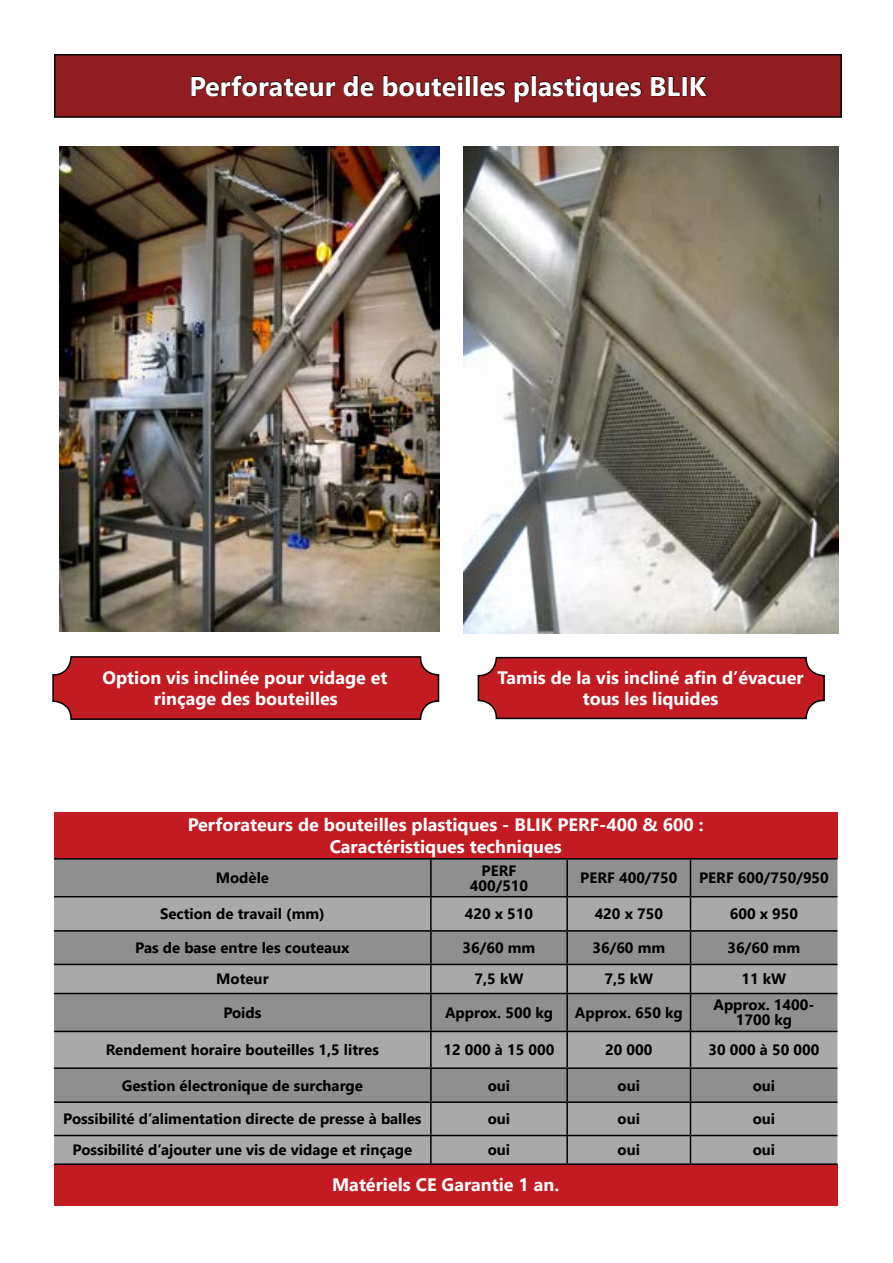
<style>
.page{position:relative;width:893px;height:1263px;background:#fff}
.page>*{position:absolute;margin:0;border:0;box-sizing:border-box;transform-origin:0 0}
.t1{font:700 27px "Segoe UI";color:#fff}
.t2{font:700 18px/21.6px "Segoe UI";color:#fff;text-align:center}
.t3{font:700 15px/15px "Segoe UI";color:#000;text-align:center}
</style>
<div class="page">
<div style="left:55px;top:55px;width:786px;height:62px;background:#911d21"></div>
<svg style="left:191px;top:75px;width:145px;height:22px"></svg>
<svg style="left:343px;top:75px;width:31px;height:22px"></svg>
<svg style="left:383px;top:75px;width:80px;height:22px"></svg>
<div style="left:473px;top:76px;width:5px;height:20px;border:1px solid #020203"></div>
<svg style="left:480px;top:81px;width:26px;height:16px"></svg>
<svg style="left:514px;top:81px;width:16px;height:22px"></svg>
<svg style="left:538px;top:75px;width:104px;height:28px"></svg>
<svg style="left:651px;top:76px;width:30px;height:20px"></svg>
<div style="left:683px;top:77px;width:4px;height:19px;border:1px solid #020203"></div>
<svg style="left:690px;top:76px;width:18px;height:20px"></svg>
<div style="left:54px;top:54px;width:788px;height:64px;border:2px solid #000"></div>
<img style="left:60px;top:147px;width:379px;height:484px">
<div style="left:53px;top:657px;width:385px;height:62px;background:#c31b22;border-radius:18px"></div>
<div style="left:52px;top:656px;width:387px;height:64px;border:2px solid #000;border-radius:18px"></div>
<div style="left:478px;top:658px;width:346px;height:60px;background:#c31b22;border-radius:18px"></div>
<div style="left:478px;top:657px;width:347px;height:62px;border:2px solid #000;border-radius:18px"></div>
<div style="left:54px;top:812px;width:783px;height:47px;background:#c31b22"></div>
<div style="left:54px;top:1103px;width:783px;height:60px;background:#a9a9a9"></div>
<div style="left:54px;top:1164px;width:783px;height:42px;background:#c31b22"></div>
<hr style="left:54px;top:858px;width:377px;height:1px;background:#000">
<hr style="left:431px;top:858px;width:136px;height:1px;background:#000">
<hr style="left:567px;top:858px;width:123px;height:1px;background:#000">
<hr style="left:690px;top:858px;width:147px;height:1px;background:#000">
<svg style="left:54px;top:859px;width:783px;height:242px;background:#959595"></svg>
<hr style="left:54px;top:993px;width:377px;height:1px;background:#000">
<hr style="left:431px;top:993px;width:136px;height:1px;background:#000">
<hr style="left:430px;top:994px;width:2px;height:37px;background:#000">
<hr style="left:567px;top:993px;width:123px;height:1px;background:#000">
<hr style="left:566px;top:994px;width:2px;height:37px;background:#000">
<hr style="left:690px;top:993px;width:147px;height:1px;background:#000">
<hr style="left:690px;top:994px;width:1px;height:37px;background:#000">
<hr style="left:54px;top:1031px;width:377px;height:1px;background:#000">
<hr style="left:431px;top:1031px;width:136px;height:1px;background:#000">
<hr style="left:430px;top:1032px;width:2px;height:35px;background:#000">
<hr style="left:567px;top:1031px;width:123px;height:1px;background:#000">
<hr style="left:566px;top:1032px;width:2px;height:35px;background:#000">
<hr style="left:690px;top:1031px;width:147px;height:1px;background:#000">
<hr style="left:690px;top:1032px;width:1px;height:35px;background:#000">
<hr style="left:54px;top:1067px;width:377px;height:2px;background:#000">
<hr style="left:431px;top:1067px;width:136px;height:2px;background:#000">
<hr style="left:430px;top:1069px;width:2px;height:32px;background:#000">
<hr style="left:567px;top:1067px;width:123px;height:2px;background:#000">
<hr style="left:566px;top:1069px;width:2px;height:32px;background:#000">
<hr style="left:690px;top:1067px;width:147px;height:2px;background:#000">
<hr style="left:690px;top:1069px;width:1px;height:32px;background:#000">
<hr style="left:54px;top:1101px;width:377px;height:2px;background:#000">
<hr style="left:431px;top:1101px;width:136px;height:2px;background:#000">
<hr style="left:430px;top:1103px;width:2px;height:32px;background:#000">
<hr style="left:567px;top:1101px;width:123px;height:2px;background:#000">
<hr style="left:566px;top:1103px;width:2px;height:32px;background:#000">
<hr style="left:690px;top:1101px;width:147px;height:2px;background:#000">
<hr style="left:690px;top:1103px;width:1px;height:32px;background:#000">
<hr style="left:54px;top:1135px;width:377px;height:1px;background:#000">
<hr style="left:431px;top:1135px;width:136px;height:1px;background:#000">
<hr style="left:430px;top:1136px;width:2px;height:27px;background:#000">
<hr style="left:567px;top:1135px;width:123px;height:1px;background:#000">
<hr style="left:566px;top:1136px;width:2px;height:27px;background:#000">
<hr style="left:690px;top:1135px;width:147px;height:1px;background:#000">
<svg style="left:690px;top:1136px;width:1px;height:27px"></svg>
<hr style="left:54px;top:1163px;width:377px;height:2px;background:#000">
<hr style="left:431px;top:1163px;width:136px;height:2px;background:#000">
<hr style="left:567px;top:1163px;width:123px;height:2px;background:#000">
<hr style="left:690px;top:1163px;width:147px;height:2px;background:#000">
<img style="left:463px;top:147px;width:376px;height:487px">
<h1 class="t1" style="left:189px;top:61px;width:518px">Perforateur de bouteilles plastiques BLIK</h1>
<p class="t2" style="left:102px;top:665px;width:287px">Option vis inclinée pour vidage et rinçage des bouteilles</p>
<p class="t2" style="left:497px;top:665px;width:308px">Tamis de la vis incliné afin d’évacuer tous les liquides</p>
<p class="t2" style="left:188px;top:812px;width:518px">Perforateurs de bouteilles plastiques - BLIK PERF-400 &amp; 600 :<br>Caractéristiques techniques</p>
<p class="t3" style="left:216px;top:869px;width:55px">Modèle</p>
<p class="t3" style="left:470px;top:862px;width:60px">PERF<br>400/510</p>
<p class="t3" style="left:580px;top:869px;width:99px">PERF 400/750</p>
<p class="t3" style="left:699px;top:869px;width:131px">PERF 600/750/950</p>
<p class="t3" style="left:160px;top:905px;width:166px">Section de travail (mm)</p>
<p class="t3" style="left:465px;top:905px;width:70px">420 x 510</p>
<p class="t3" style="left:595px;top:905px;width:70px">420 x 750</p>
<p class="t3" style="left:730px;top:905px;width:70px">600 x 950</p>
<p class="t3" style="left:135px;top:939px;width:216px">Pas de base entre les couteaux</p>
<p class="t3" style="left:463px;top:939px;width:74px">36/60 mm</p>
<p class="t3" style="left:592px;top:939px;width:74px">36/60 mm</p>
<p class="t3" style="left:728px;top:939px;width:74px">36/60 mm</p>
<p class="t3" style="left:216px;top:970px;width:54px">Moteur</p>
<p class="t3" style="left:475px;top:970px;width:50px">7,5 kW</p>
<p class="t3" style="left:604px;top:970px;width:50px">7,5 kW</p>
<p class="t3" style="left:741px;top:970px;width:46px">11 kW</p>
<p class="t3" style="left:223px;top:1004px;width:40px">Poids</p>
<p class="t3" style="left:445px;top:1004px;width:109px">Approx. 500 kg</p>
<p class="t3" style="left:575px;top:1004px;width:109px">Approx. 650 kg</p>
<p class="t3" style="left:713px;top:996px;width:102px">Approx. 1400-<br>1700 kg</p>
<p class="t3" style="left:106px;top:1041px;width:275px">Rendement horaire bouteilles 1,5 litres</p>
<p class="t3" style="left:443px;top:1041px;width:112px">12 000 à 15 000</p>
<p class="t3" style="left:605px;top:1041px;width:49px">20 000</p>
<p class="t3" style="left:708px;top:1041px;width:112px">30 000 à 50 000</p>
<p class="t3" style="left:122px;top:1076px;width:243px">Gestion électronique de surcharge</p>
<p class="t3" style="left:488px;top:1076px;width:24px">oui</p>
<p class="t3" style="left:618px;top:1076px;width:24px">oui</p>
<p class="t3" style="left:753px;top:1076px;width:24px">oui</p>
<p class="t3" style="left:63px;top:1110px;width:360px">Possibilité d’alimentation directe de presse à balles</p>
<p class="t3" style="left:488px;top:1110px;width:24px">oui</p>
<p class="t3" style="left:618px;top:1110px;width:24px">oui</p>
<p class="t3" style="left:753px;top:1110px;width:24px">oui</p>
<p class="t3" style="left:73px;top:1141px;width:341px">Possibilité d’ajouter une vis de vidage et rinçage</p>
<p class="t3" style="left:488px;top:1141px;width:24px">oui</p>
<p class="t3" style="left:618px;top:1141px;width:24px">oui</p>
<p class="t3" style="left:753px;top:1141px;width:24px">oui</p>
<p class="t2" style="left:332px;top:1173px;width:229px">Matériels CE Garantie 1 an.</p>
</div>
